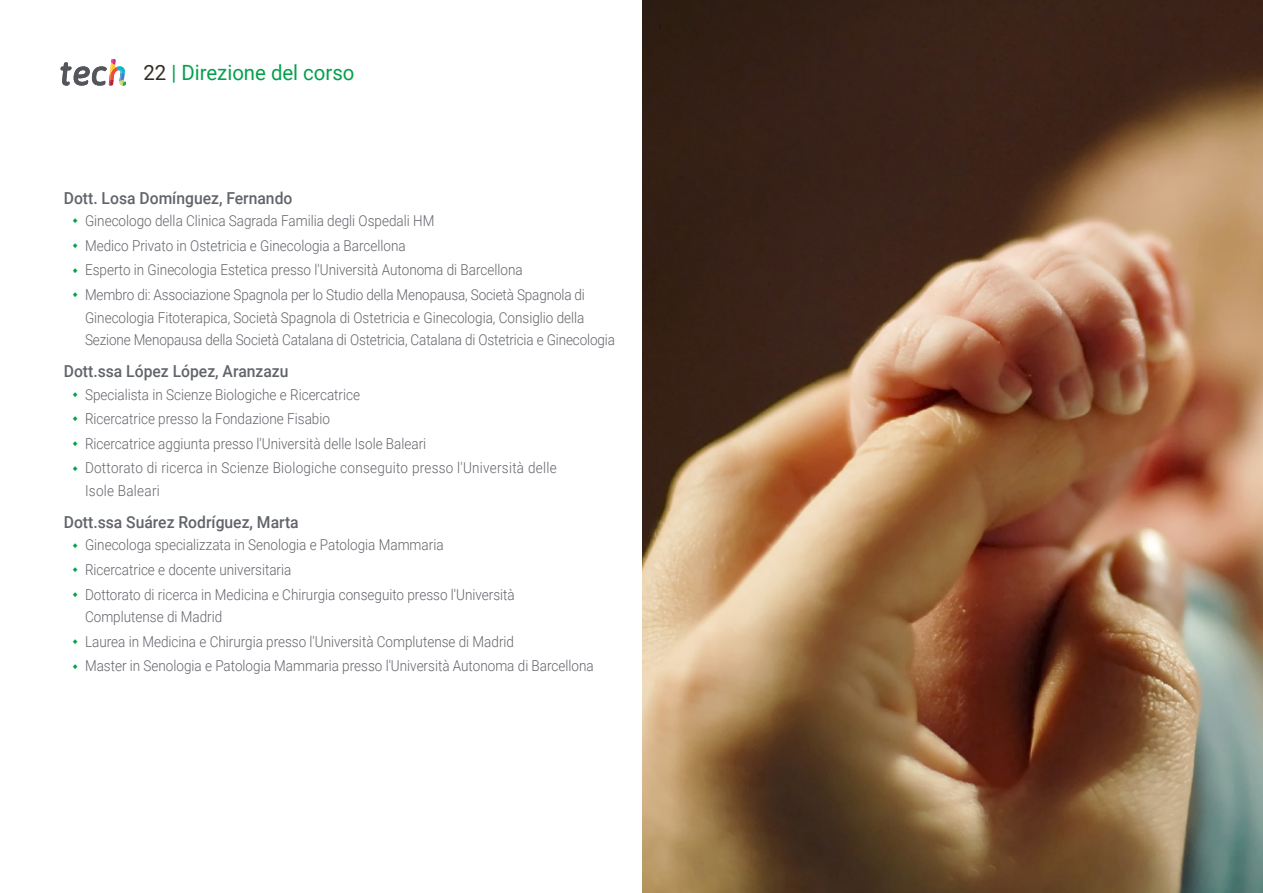
<style>
.page{position:relative;width:1263px;height:893px;background:#fff}
.page>*{position:absolute;margin:0;border:0;box-sizing:border-box;transform-origin:0 0}
.t1{font:21px "Roboto";color:#04a14d}
.t2{font:500 16.5px "Roboto";color:#61646a;scale:.95 1}
.t3{font:300 15px/24.6px "Roboto";color:#61646a;scale:.9 1}
.t4{font:300 15px "Roboto";letter-spacing:.02em;color:#61646a;scale:.9 1}
.s1{color:#312e20}
</style>
<div class="page">
<img style="left:642px;top:0;width:621px;height:893px">
<svg style="left:61px;top:59px;width:65px;height:27px"></svg>
<h1 class="t1" style="left:144px;top:57px;width:213px"><span class="s1">22</span> | Direzione del corso</h1>
<p class="t2" style="left:64px;top:186px;width:242px">Dott. Losa Domínguez, Fernando</p>
<p class="t3" style="left:85px;top:208px;width:557px">Ginecologo della Clinica Sagrada Familia degli Ospedali HM<br>Medico Privato in Ostetricia e Ginecologia a Barcellona<br>Esperto in Ginecologia Estetica presso l'Università Autonoma di Barcellona<br>Membro di: Associazione Spagnola per lo Studio della Menopausa, Società Spagnola di</p>
<p class="t3" style="left:85px;top:305px;width:590px;line-height:22.5px">Ginecologia Fitoterapica, Società Spagnola di Ostetricia e Ginecologia, Consiglio della<br>Sezione Menopausa della Società Catalana di Ostetricia, Catalana di Ostetricia e Ginecologia</p>
<p class="t2" style="left:64px;top:360px;width:238px">Dott.ssa López López, Aranzazu</p>
<p class="t3" style="left:85px;top:381px;width:525px">Specialista in Scienze Biologiche e Ricercatrice<br>Ricercatrice presso la Fondazione Fisabio<br>Ricercatrice aggiunta presso l'Università delle Isole Baleari<br>Dottorato di ricerca in Scienze Biologiche conseguito presso l'Università delle</p>
<p class="t4" style="left:85px;top:480px;width:85px">Isole Baleari</p>
<p class="t2" style="left:64px;top:511px;width:249px">Dott.ssa Suárez Rodríguez, Marta</p>
<p class="t3" style="left:85px;top:532px;width:479px">Ginecologa specializzata in Senologia e Patologia Mammaria<br>Ricercatrice e docente universitaria<br>Dottorato di ricerca in Medicina e Chirurgia conseguito presso l'Università</p>
<p class="t3" style="left:85px;top:604px;width:567px">Complutense di Madrid<br>Laurea in Medicina e Chirurgia presso l'Università Complutense di Madrid<br>Master in Senologia e Patologia Mammaria presso l'Università Autonoma di Barcellona</p>
</div>
